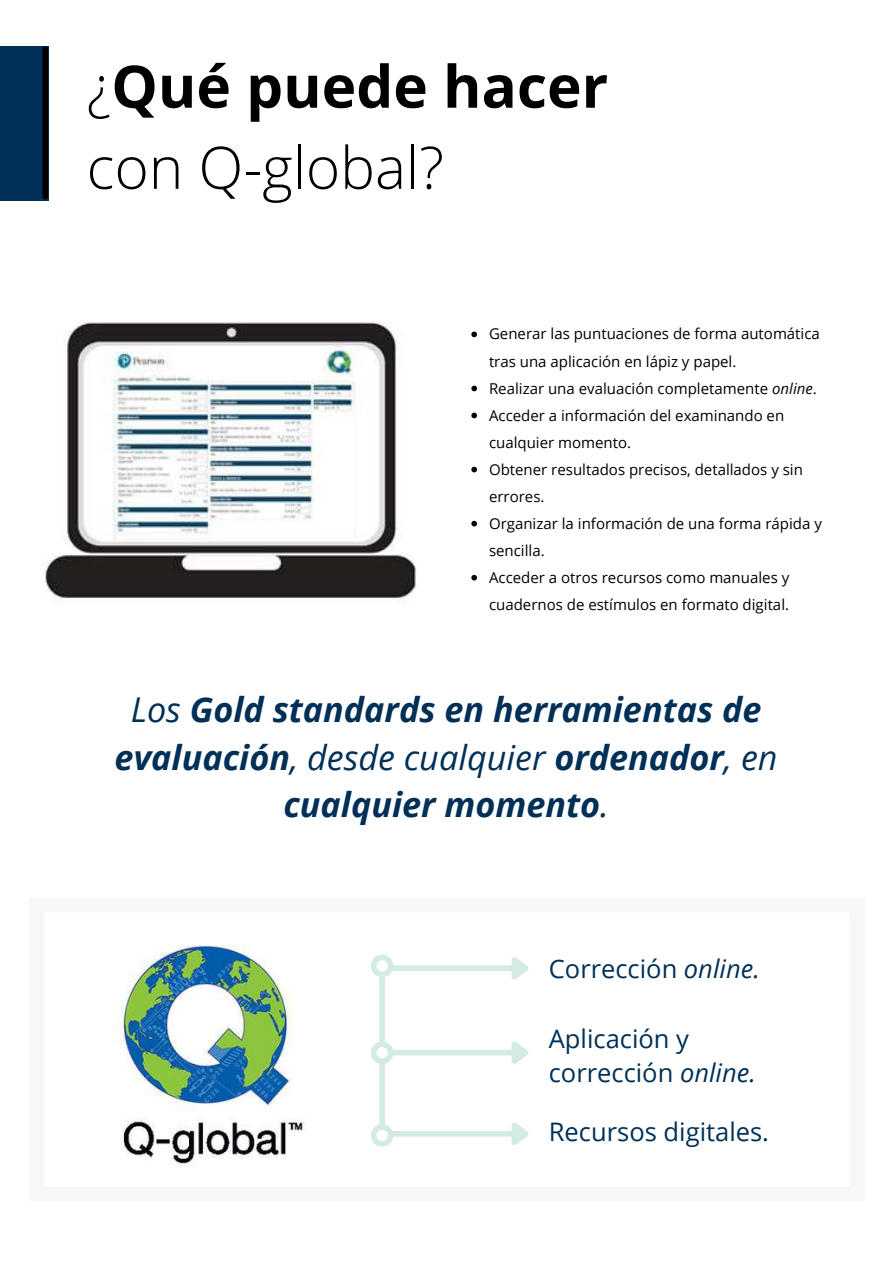
<style>
.page{position:relative;width:894px;height:1264px;background:#fff}
.page>*{position:absolute;margin:0;border:0;box-sizing:border-box;transform-origin:0 0}
.t1{font:300 58.5px/81px "Open Sans";color:#000}
.t2{font:italic 700 34.2px/47.7px "Open Sans";color:#003057;text-align:center}
.t3{font:25.5px/35px "Open Sans";color:#003057}
.t4{font:15px/27px "Open Sans";color:#000}
.s1{font-weight:700}
.s2{font-style:italic}
.s3{font-weight:400}
</style>
<div class="page">
<div style="left:0;top:46px;width:48px;height:154px;background:#003057"></div>
<div style="left:42px;top:49px;width:6px;height:148px;background:#000"></div>
<img style="left:45px;top:322px;width:372px;height:281px">
<img style="left:114px;top:945px;width:191px;height:220px">
<div style="left:391px;top:965px;width:120px;height:6px;background:#d4eae4"></div>
<svg style="left:506px;top:957px;width:23px;height:23px"></svg>
<div style="left:391px;top:1049px;width:120px;height:6px;background:#d4eae4"></div>
<svg style="left:506px;top:1041px;width:23px;height:23px"></svg>
<div style="left:379px;top:1061px;width:6px;height:63px;background:#d4eae4"></div>
<svg style="left:371px;top:1120px;width:26px;height:27px"></svg>
<div style="left:391px;top:1131px;width:120px;height:5px;background:#d4eae4"></div>
<svg style="left:506px;top:1122px;width:23px;height:23px"></svg>
<div style="left:379px;top:977px;width:6px;height:64px;background:#d4eae4"></div>
<svg style="left:371px;top:1037px;width:26px;height:30px"></svg>
<svg style="left:371px;top:954px;width:26px;height:27px"></svg>
<svg style="left:471px;top:331px;width:6px;height:6px"></svg>
<svg style="left:471px;top:385px;width:6px;height:6px"></svg>
<svg style="left:471px;top:412px;width:6px;height:6px"></svg>
<svg style="left:471px;top:467px;width:6px;height:5px"></svg>
<svg style="left:471px;top:521px;width:6px;height:5px"></svg>
<svg style="left:471px;top:575px;width:6px;height:5px"></svg>
<h1 class="t1" style="left:87px;top:44px;width:523px">¿<span class="s1">Qué puede hacer </span>con Q-global?</h1>
<p class="t4" style="left:489px;top:320px;width:334px">Generar las puntuaciones de forma automática tras una aplicación en lápiz y papel.<br>Realizar una evaluación completamente <span class="s2">online</span>.<br>Acceder a información del examinando en cualquier momento.<br>Obtener resultados precisos, detallados y sin errores.<br>Organizar la información de una forma rápida y sencilla.<br>Acceder a otros recursos como manuales y cuadernos de estímulos en formato digital.</p>
<h2 class="t2" style="left:115px;top:685px;width:664px"><span class="s3">Los</span> Gold standards en herramientas de evaluación<span class="s3">, desde cualquier</span> ordenador<span class="s3">, en </span>cualquier momento<span class="s3">.</span></h2>
<h3 class="t3" style="left:548px;top:950px;width:212px">Corrección <span class="s2">online.</span></h3>
<h3 class="t3" style="left:548px;top:1020px;width:208px">Aplicación y corrección <span class="s2">online.</span></h3>
<h3 class="t3" style="left:548px;top:1113px;width:222px">Recursos digitales.</h3>
</div>
